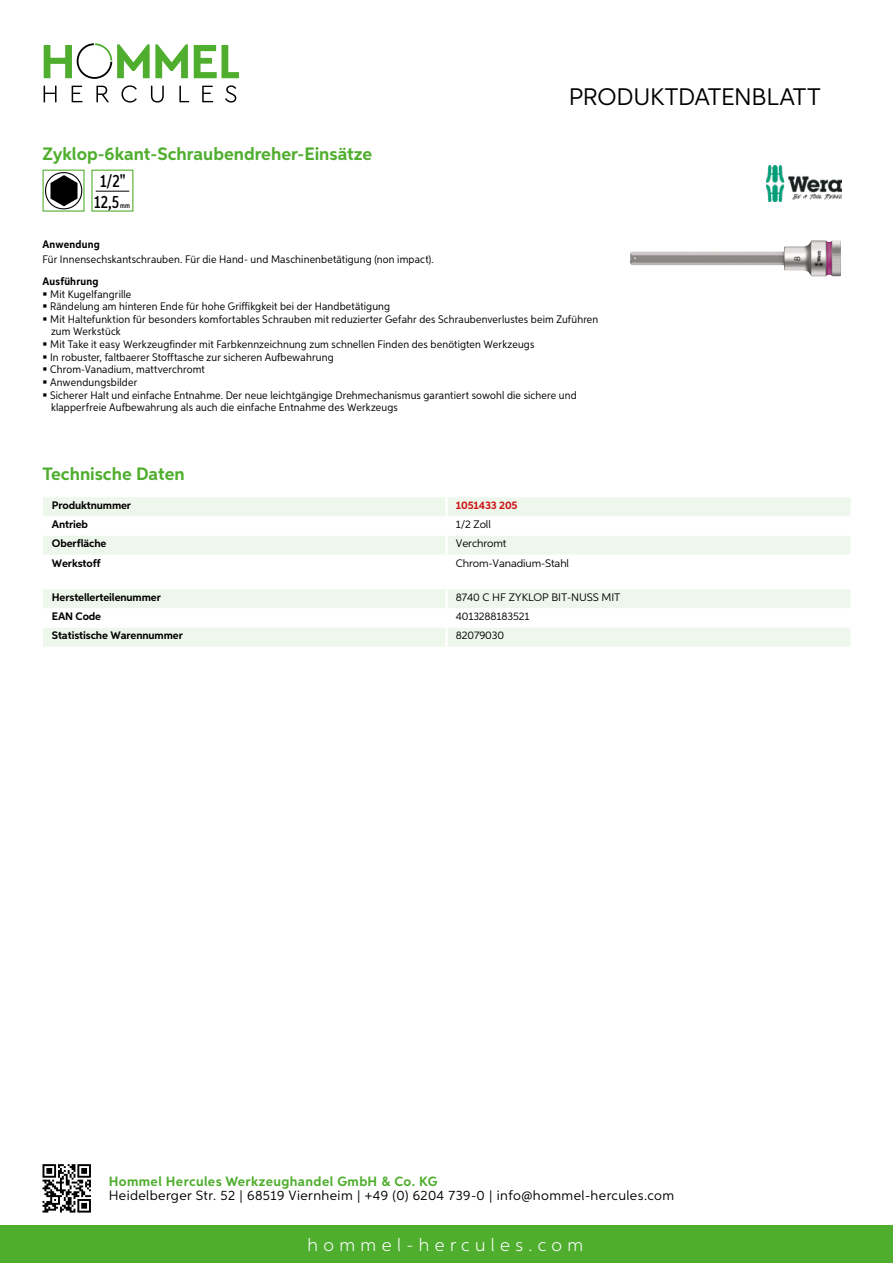
<style>
.page{position:relative;width:893px;height:1263px;background:#fff}
.page>*{position:absolute;margin:0;border:0;box-sizing:border-box;transform-origin:0 0}
.t1{font:24px "Aspira";letter-spacing:-.01em;color:#000}
.t2{font:700 18px "Aspira";color:#50ae2f}
.t3{font:300 18px "Aspira";letter-spacing:.3em;color:#fff}
.t4{font:500 17.85px/20.4px "Aspira XX Nar";color:#000;text-align:center}
.t5{font:13.5px "Aspira";letter-spacing:.03em;color:#000}
.t6{font:700 13.5px "Aspira";letter-spacing:.03em;color:#50ae2f}
.t7{font:10.95px/12.6px "Aspira Nar";letter-spacing:.015em;color:#000}
.t8{font:700 10.95px "Aspira";letter-spacing:-.01em;color:#000}
.t9{font:10.95px "Aspira";letter-spacing:-.01em;color:#000}
.t10{font:700 10.95px "Aspira Nar";letter-spacing:.02em;color:#000}
.t11{font:700 10.95px "Aspira";letter-spacing:-.01em;color:#cd1013}
.t12{font:500 7.35px "Aspira XX Nar";color:#000}
</style>
<div class="page">
<div style="left:0;top:1226px;width:893px;height:37px;background:#50ae2f"></div>
<svg style="left:43px;top:1164px;width:48px;height:48px"></svg>
<svg style="left:194px;top:45px;width:45px;height:33px"></svg>
<svg style="left:44px;top:43px;width:144px;height:36px"></svg>
<svg style="left:44px;top:86px;width:13px;height:16px"></svg>
<svg style="left:72px;top:86px;width:10px;height:16px"></svg>
<svg style="left:96px;top:86px;width:13px;height:16px"></svg>
<svg style="left:121px;top:85px;width:16px;height:18px"></svg>
<svg style="left:151px;top:86px;width:13px;height:17px"></svg>
<svg style="left:179px;top:86px;width:10px;height:16px"></svg>
<svg style="left:202px;top:86px;width:11px;height:16px"></svg>
<svg style="left:225px;top:85px;width:11px;height:18px"></svg>
<div style="left:43px;top:497px;width:807px;height:19px;background:#eef7eb"></div>
<div style="left:43px;top:536px;width:807px;height:18px;background:#eef7eb"></div>
<hr style="left:445px;top:497px;width:3px;height:19px;background:#fff">
<hr style="left:445px;top:535px;width:3px;height:20px;background:#fff">
<svg style="left:43px;top:589px;width:807px;height:58px"></svg>
<hr style="left:445px;top:627px;width:3px;height:20px;background:#fff">
<svg style="left:43px;top:170px;width:42px;height:42px"></svg>
<svg style="left:91px;top:170px;width:42px;height:42px"></svg>
<hr style="left:96px;top:191px;width:33px;height:1px;background:#000">
<img style="left:630px;top:240px;width:211px;height:36px">
<img style="left:766px;top:166px;width:76px;height:36px">
<h2 class="t2" style="left:43px;top:142px;width:331px">Zyklop-6kant-Schraubendreher-Einsätze</h2>
<h3 class="t4" style="left:94px;top:171px;width:33px">1/2"<br>12,5</h3>
<p class="t12" style="left:120px;top:201px;width:11px">mm</p>
<h1 class="t1" style="left:569px;top:82px;width:253px">Produktdatenblatt</h1>
<p class="t10" style="left:43px;top:237px;width:59px">Anwendung</p>
<p class="t7" style="left:43px;top:252px;width:393px">Für Innensechskantschrauben. Für die Hand- und Maschinenbetätigung (non impact).</p>
<p class="t10" style="left:43px;top:274px;width:58px">Ausführung</p>
<p class="t7" style="left:50px;top:287px;width:550px">Mit Kugelfangrille<br>Rändelung am hinteren Ende für hohe Griffikgkeit bei der Handbetätigung<br>Mit Haltefunktion für besonders komfortables Schrauben mit reduzierter Gefahr des Schraubenverlustes beim Zuführen zum Werkstück<br>Mit Take it easy Werkzeugfinder mit Farbkennzeichnung zum schnellen Finden des benötigten Werkzeugs<br>In robuster, faltbaerer Stofftasche zur sicheren Aufbewahrung<br>Chrom-Vanadium, mattverchromt<br>Anwendungsbilder<br>Sicherer Halt und einfache Entnahme. Der neue leichtgängige Drehmechanismus garantiert sowohl die sichere und klapperfreie Aufbewahrung als auch die einfache Entnahme des Werkzeugs</p>
<h2 class="t2" style="left:43px;top:463px;width:144px">Technische Daten</h2>
<p class="t8" style="left:52px;top:499px;width:81px">Produktnummer</p>
<p class="t11" style="left:456px;top:499px;width:63px">1051433 205</p>
<p class="t8" style="left:52px;top:518px;width:38px">Antrieb</p>
<p class="t9" style="left:456px;top:518px;width:36px">1/2 Zoll</p>
<p class="t8" style="left:52px;top:537px;width:56px">Oberfläche</p>
<p class="t9" style="left:456px;top:537px;width:52px">Verchromt</p>
<p class="t8" style="left:52px;top:556px;width:50px">Werkstoff</p>
<p class="t9" style="left:456px;top:556px;width:115px">Chrom-Vanadium-Stahl</p>
<p class="t8" style="left:52px;top:591px;width:111px">Herstellerteilenummer</p>
<p class="t9" style="left:456px;top:591px;width:74px">8740 C HF ZYKLO</p>
<p class="t9" style="left:542px;top:591px;width:79px">P BIT-NUSS MIT</p>
<p class="t8" style="left:52px;top:610px;width:51px">EAN Code</p>
<p class="t9" style="left:456px;top:610px;width:75px">4013288183521</p>
<p class="t8" style="left:52px;top:629px;width:132px">Statistische Warennummer</p>
<p class="t9" style="left:456px;top:629px;width:50px">82079030</p>
<p class="t6" style="left:109px;top:1172px;width:330px">Hommel Hercules Werkzeughandel GmbH &amp; Co. KG</p>
<p class="t5" style="left:109px;top:1187px;width:567px">Heidelberger Str. 52 | 68519 Viernheim | +49 (0) 6204 739-0 | info@hommel-hercules.com</p>
<h2 class="t3" style="left:307px;top:1234px;width:277px">hommel-hercules.com</h2>
</div>
